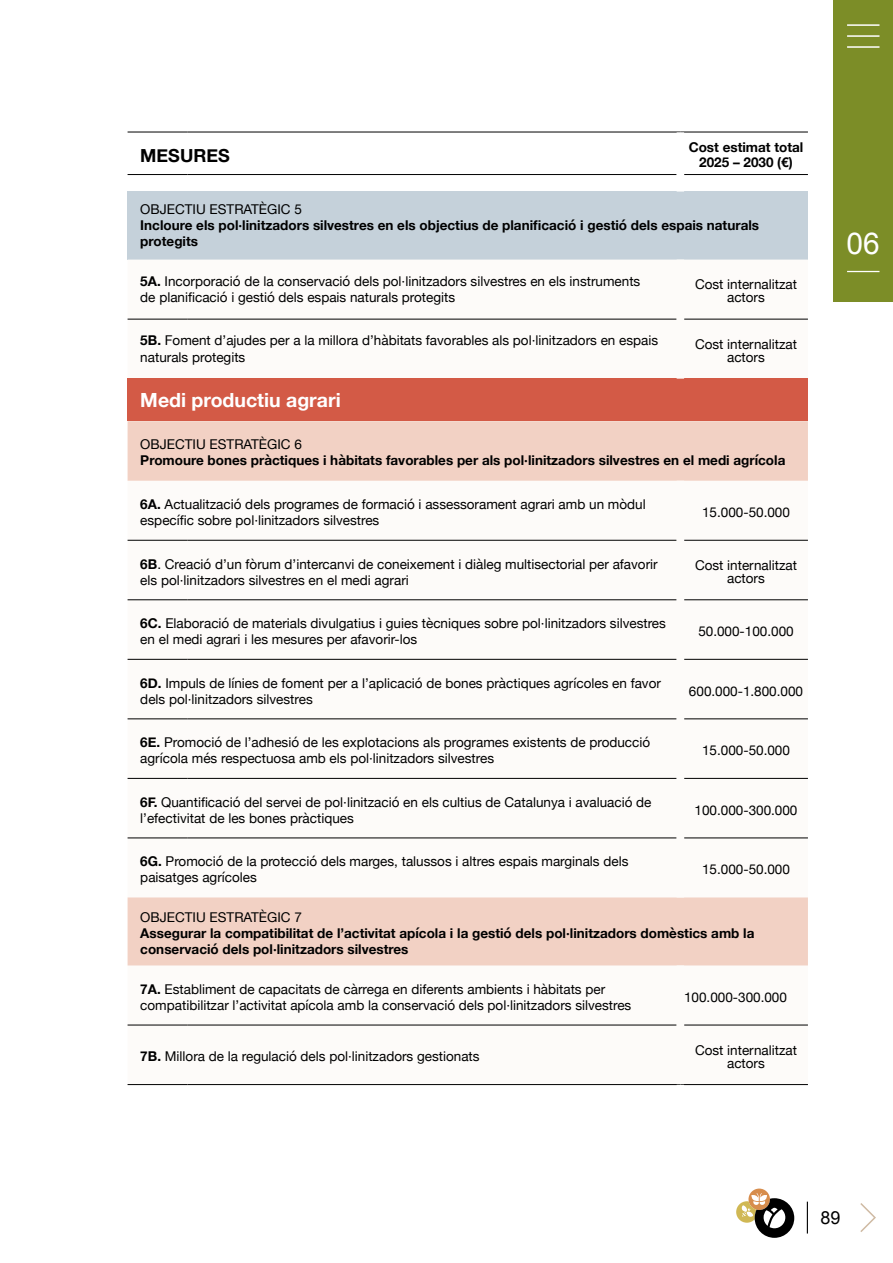
<style>
.page{position:relative;width:893px;height:1263px;background:#fff}
.page>*{position:absolute;margin:0;border:0;box-sizing:border-box;transform-origin:0 0}
.t1{font:30px "Arial";color:#fff}
.t2{font:700 19.5px "Helvetica Neue";color:#fff}
.t3{font:700 18px "Helvetica Neue";color:#000}
.t4{font:18px "Arial";color:#000}
.t5{font:13.5px/16.2px "Helvetica Neue";color:#000}
.t6{font:700 13.5px/16.2px "Helvetica Neue";color:#000}
.s1{font-weight:700}
</style>
<div class="page">
<div style="left:834px;top:0;width:59px;height:302px;background:#7c8d27"></div>
<hr style="left:847px;top:271px;width:32px;height:1px;background:#fff">
<div style="left:128px;top:192px;width:680px;height:68px;background:#c5d1da"></div>
<svg style="left:128px;top:318px;width:680px;height:707px"></svg>
<div style="left:128px;top:379px;width:680px;height:42px;background:#d35a46"></div>
<svg style="left:128px;top:421px;width:680px;height:544px"></svg>
<hr style="left:128px;top:1084px;width:60px;height:1px;background:#000">
<hr style="left:188px;top:1084px;width:492px;height:1px;background:#000">
<hr style="left:680px;top:1084px;width:128px;height:1px;background:#000">
<hr style="left:128px;top:132px;width:60px;height:1px;background:#000">
<hr style="left:188px;top:132px;width:492px;height:1px;background:#000">
<hr style="left:680px;top:132px;width:128px;height:1px;background:#000">
<hr style="left:128px;top:174px;width:60px;height:1px;background:#000">
<hr style="left:188px;top:174px;width:489px;height:1px;background:#000">
<hr style="left:684px;top:174px;width:124px;height:1px;background:#000">
<div style="left:677px;top:132px;width:7px;height:43px;background:#fff"></div>
<hr style="left:128px;top:319px;width:60px;height:1px;background:#000">
<hr style="left:188px;top:319px;width:489px;height:1px;background:#000">
<hr style="left:684px;top:319px;width:124px;height:1px;background:#000">
<div style="left:677px;top:260px;width:7px;height:59px;background:#fdfbf9"></div>
<div style="left:677px;top:319px;width:7px;height:60px;background:#fdfbf9"></div>
<hr style="left:128px;top:540px;width:60px;height:1px;background:#000">
<hr style="left:188px;top:540px;width:489px;height:1px;background:#000">
<hr style="left:684px;top:540px;width:124px;height:1px;background:#000">
<hr style="left:128px;top:599px;width:60px;height:1px;background:#000">
<hr style="left:188px;top:599px;width:489px;height:1px;background:#000">
<hr style="left:684px;top:599px;width:124px;height:1px;background:#000">
<hr style="left:128px;top:659px;width:60px;height:1px;background:#000">
<hr style="left:188px;top:659px;width:489px;height:1px;background:#000">
<hr style="left:684px;top:659px;width:124px;height:1px;background:#000">
<hr style="left:128px;top:718px;width:60px;height:1px;background:#000">
<hr style="left:188px;top:718px;width:489px;height:1px;background:#000">
<hr style="left:684px;top:718px;width:124px;height:1px;background:#000">
<hr style="left:128px;top:778px;width:60px;height:1px;background:#000">
<hr style="left:188px;top:778px;width:489px;height:1px;background:#000">
<hr style="left:684px;top:778px;width:124px;height:1px;background:#000">
<hr style="left:128px;top:837px;width:60px;height:1px;background:#000">
<hr style="left:188px;top:837px;width:489px;height:1px;background:#000">
<hr style="left:684px;top:837px;width:124px;height:1px;background:#000">
<hr style="left:128px;top:1025px;width:60px;height:1px;background:#000">
<hr style="left:188px;top:1025px;width:489px;height:1px;background:#000">
<hr style="left:684px;top:1025px;width:124px;height:1px;background:#000">
<div style="left:677px;top:481px;width:7px;height:59px;background:#fdfbf9"></div>
<div style="left:677px;top:540px;width:7px;height:60px;background:#fdfbf9"></div>
<div style="left:677px;top:600px;width:7px;height:59px;background:#fdfbf9"></div>
<div style="left:677px;top:659px;width:7px;height:60px;background:#fdfbf9"></div>
<div style="left:677px;top:719px;width:7px;height:59px;background:#fdfbf9"></div>
<div style="left:677px;top:778px;width:7px;height:60px;background:#fdfbf9"></div>
<div style="left:677px;top:838px;width:7px;height:59px;background:#fdfbf9"></div>
<div style="left:677px;top:965px;width:7px;height:60px;background:#fdfbf9"></div>
<div style="left:677px;top:1025px;width:7px;height:59px;background:#fdfbf9"></div>
<hr style="left:807px;top:1201px;width:1px;height:32px;background:#000">
<svg style="left:748px;top:1188px;width:22px;height:22px"></svg>
<svg style="left:736px;top:1193px;width:58px;height:45px"></svg>
<hr style="left:847px;top:24px;width:32px;height:2px;background:#fff">
<hr style="left:847px;top:35px;width:32px;height:2px;background:#fff">
<hr style="left:847px;top:46px;width:32px;height:2px;background:#fff">
<svg style="left:860px;top:1203px;width:16px;height:29px"></svg>
<h3 class="t3" style="left:140px;top:141px;width:91px">MESURES</h3>
<p class="t6" style="left:689px;top:140px;width:116px;line-height:15px;text-align:center">Cost estimat total<br>2025 – 2030 (€)</p>
<p class="t5" style="left:140px;top:202px;width:163px">OBJECTIU ESTRATÈGIC 5</p>
<p class="t6" style="left:140px;top:217px;width:620px">Incloure els pol·linitzadors silvestres en els objectius de planificació i gestió dels espais naturals protegits</p>
<p class="t5" style="left:140px;top:274px;width:502px"><span class="s1">5A.</span> Incorporació de la conservació dels pol·linitzadors silvestres en els instruments de planificació i gestió dels espais naturals protegits</p>
<p class="t5" style="left:695px;top:278px;width:103px;line-height:13.5px;text-align:center">Cost internalitzat actors</p>
<p class="t5" style="left:140px;top:333px;width:519px"><span class="s1">5B.</span> Foment d’ajudes per a la millora d’hàbitats favorables als pol·linitzadors en espais naturals protegits</p>
<p class="t5" style="left:695px;top:338px;width:103px;line-height:13.5px;text-align:center">Cost internalitzat actors</p>
<h2 class="t2" style="left:140px;top:385px;width:202px">Medi productiu agrari</h2>
<p class="t5" style="left:140px;top:437px;width:163px">OBJECTIU ESTRATÈGIC 6</p>
<p class="t6" style="left:140px;top:453px;width:647px">Promoure bones pràctiques i hàbitats favorables per als pol·linitzadors silvestres en el medi agrícola</p>
<p class="t5" style="left:140px;top:497px;width:507px"><span class="s1">6A.</span> Actualització dels programes de formació i assessorament agrari amb un mòdul específic sobre pol·linitzadors silvestres</p>
<p class="t5" style="left:702px;top:505px;width:89px">15.000-50.000</p>
<p class="t5" style="left:140px;top:556px;width:519px"><span class="s1">6B</span>. Creació d’un fòrum d’intercanvi de coneixement i diàleg multisectorial per afavorir els pol·linitzadors silvestres en el medi agrari</p>
<p class="t5" style="left:695px;top:559px;width:103px;line-height:13.5px;text-align:center">Cost internalitzat actors</p>
<p class="t5" style="left:140px;top:616px;width:527px"><span class="s1">6C.</span> Elaboració de materials divulgatius i guies tècniques sobre pol·linitzadors silvestres en el medi agrari i les mesures per afavorir-los</p>
<p class="t5" style="left:698px;top:624px;width:97px">50.000-100.000</p>
<p class="t5" style="left:140px;top:675px;width:522px"><span class="s1">6D.</span> Impuls de línies de foment per a l’aplicació de bones pràctiques agrícoles en favor dels pol·linitzadors silvestres</p>
<p class="t5" style="left:689px;top:683px;width:116px">600.000-1.800.000</p>
<p class="t5" style="left:140px;top:735px;width:511px"><span class="s1">6E.</span> Promoció de l’adhesió de les explotacions als programes existents de producció agrícola més respectuosa amb els pol·linitzadors silvestres</p>
<p class="t5" style="left:702px;top:743px;width:89px">15.000-50.000</p>
<p class="t5" style="left:140px;top:794px;width:513px"><span class="s1">6F.</span> Quantificació del servei de pol·linització en els cultius de Catalunya i avaluació de l’efectivitat de les bones pràctiques</p>
<p class="t5" style="left:695px;top:802px;width:104px">100.000-300.000</p>
<p class="t5" style="left:140px;top:854px;width:490px"><span class="s1">6G.</span> Promoció de la protecció dels marges, talussos i altres espais marginals dels paisatges agrícoles</p>
<p class="t5" style="left:702px;top:862px;width:89px">15.000-50.000</p>
<p class="t5" style="left:140px;top:909px;width:163px">OBJECTIU ESTRATÈGIC 7</p>
<p class="t6" style="left:140px;top:925px;width:616px">Assegurar la compatibilitat de l’activitat apícola i la gestió dels pol·linitzadors domèstics amb la conservació dels pol·linitzadors silvestres</p>
<p class="t5" style="left:140px;top:982px;width:492px"><span class="s1">7A.</span> Establiment de capacitats de càrrega en diferents ambients i hàbitats per compatibilitzar l’activitat apícola amb la conservació dels pol·linitzadors silvestres</p>
<p class="t5" style="left:684px;top:989px;width:104px">100.000-300.000</p>
<p class="t5" style="left:140px;top:1049px;width:341px"><span class="s1">7B.</span> Millora de la regulació dels pol·linitzadors gestionats</p>
<p class="t5" style="left:695px;top:1044px;width:103px;line-height:13.5px;text-align:center">Cost internalitzat actors</p>
<h1 class="t1" style="left:847px;top:224px;width:35px">06</h1>
<h3 class="t4" style="left:820px;top:1206px;width:22px">89</h3>
</div>
